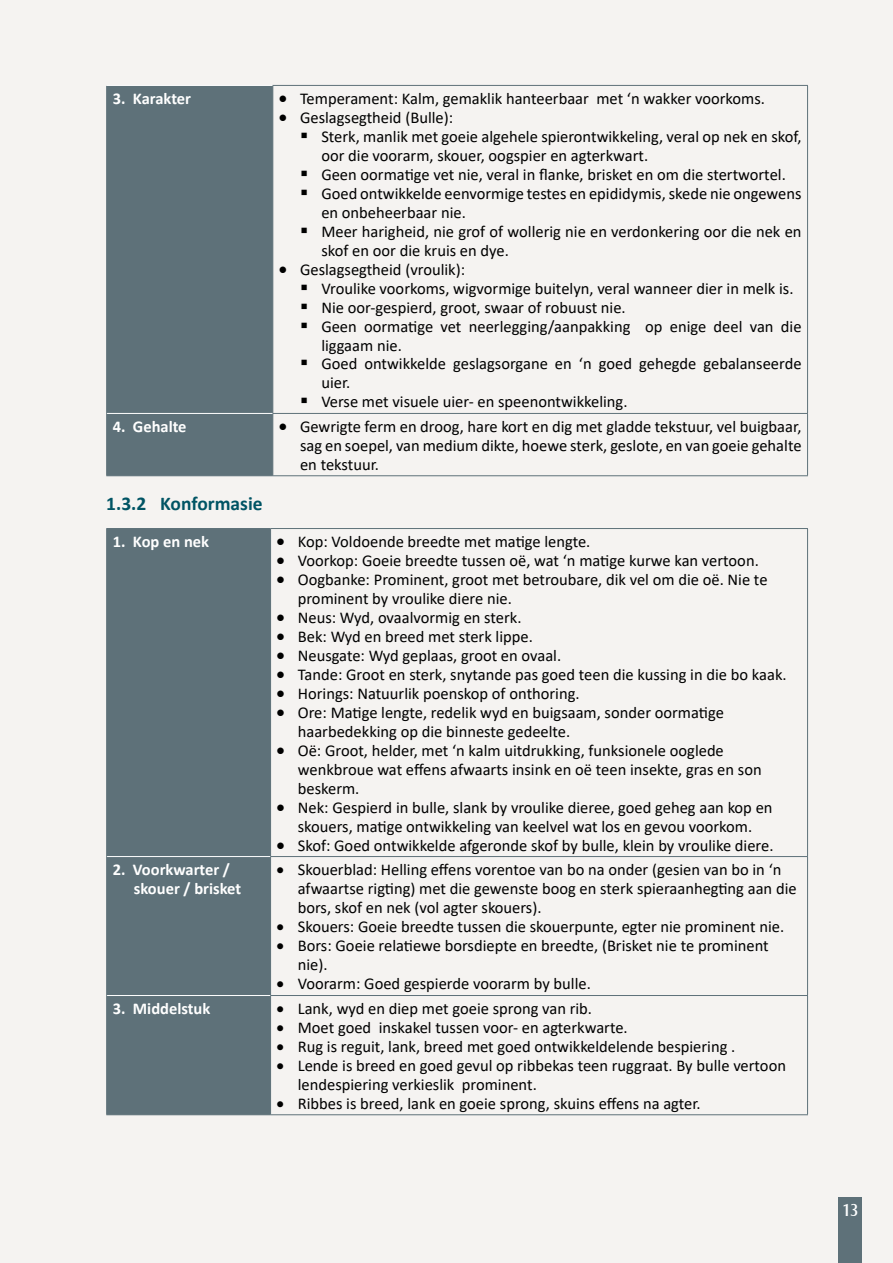
<style>
.page{position:relative;width:893px;height:1263px;background:#f5f3f1}
.page>*{position:absolute;margin:0;border:0;box-sizing:border-box;transform-origin:0 0}
.t1{font:700 19.5px "Calibri";color:#005464}
.t2{font:18px "Castle T";color:#fff}
.t3{font:16.5px/19px "Calibri";color:#000}
.t4{font:700 16.5px/18.9px "Calibri";color:#fff}
</style>
<div class="page">
<div style="left:839px;top:1198px;width:23px;height:65px;background:#5e7179"></div>
<div style="left:107px;top:86px;width:165px;height:389px;background:#5e7179"></div>
<hr style="left:106px;top:86px;width:1px;height:327px;background:#5e7179">
<hr style="left:272px;top:85px;width:536px;height:1px;background:#5e7179">
<hr style="left:272px;top:86px;width:1px;height:327px;background:#5e7179">
<hr style="left:807px;top:86px;width:1px;height:327px;background:#5e7179">
<hr style="left:106px;top:413px;width:1px;height:62px;background:#5e7179">
<hr style="left:272px;top:413px;width:536px;height:1px;background:#5e7179">
<hr style="left:272px;top:414px;width:1px;height:61px;background:#5e7179">
<hr style="left:807px;top:414px;width:1px;height:61px;background:#5e7179">
<hr style="left:106px;top:475px;width:167px;height:1px;background:#5e7179">
<hr style="left:273px;top:475px;width:535px;height:1px;background:#5e7179">
<hr style="left:106px;top:85px;width:166px;height:1px;background:#fff">
<hr style="left:107px;top:413px;width:165px;height:1px;background:#fff">
<div style="left:107px;top:529px;width:163px;height:585px;background:#5e7179"></div>
<hr style="left:106px;top:528px;width:165px;height:1px;background:#5e7179">
<hr style="left:106px;top:529px;width:1px;height:327px;background:#5e7179">
<hr style="left:271px;top:528px;width:537px;height:1px;background:#5e7179">
<hr style="left:270px;top:529px;width:1px;height:327px;background:#5e7179">
<hr style="left:807px;top:529px;width:1px;height:327px;background:#5e7179">
<hr style="left:106px;top:856px;width:1px;height:139px;background:#5e7179">
<hr style="left:270px;top:856px;width:538px;height:1px;background:#5e7179">
<hr style="left:270px;top:857px;width:1px;height:138px;background:#5e7179">
<hr style="left:807px;top:857px;width:1px;height:138px;background:#5e7179">
<hr style="left:106px;top:995px;width:1px;height:119px;background:#5e7179">
<hr style="left:270px;top:995px;width:538px;height:1px;background:#5e7179">
<hr style="left:270px;top:996px;width:1px;height:118px;background:#5e7179">
<hr style="left:807px;top:996px;width:1px;height:118px;background:#5e7179">
<hr style="left:106px;top:1114px;width:165px;height:1px;background:#5e7179">
<hr style="left:271px;top:1114px;width:537px;height:1px;background:#5e7179">
<hr style="left:107px;top:856px;width:163px;height:1px;background:#fff">
<hr style="left:107px;top:995px;width:163px;height:1px;background:#fff">
<p class="t4" style="left:113px;top:90px;width:80px">3. Karakter</p>
<p class="t3" style="left:279px;top:88px;width:488px">• Temperament: Kalm, gemaklik hanteerbaar met ‘n wakker voorkoms.</p>
<p class="t3" style="left:279px;top:107px;width:176px">• Geslagsegtheid (Bulle):</p>
<p class="t3" style="left:321px;top:126px;width:482px;text-indent:-21px">▪ Sterk, manlik met goeie algehele spierontwikkeling, veral op nek en skof, oor die voorarm, skouer, oogspier en agterkwart.</p>
<p class="t3" style="left:300px;top:164px;width:487px">▪ Geen oormatige vet nie, veral in flanke, brisket en om die stertwortel.</p>
<p class="t3" style="left:321px;top:183px;width:482px;text-indent:-21px">▪ Goed ontwikkelde eenvormige testes en epididymis, skede nie ongewens en onbeheerbaar nie.</p>
<p class="t3" style="left:321px;top:221px;width:482px;text-indent:-21px">▪ Meer harigheid, nie grof of wollerig nie en verdonkering oor die nek en skof en oor die kruis en dye.</p>
<p class="t3" style="left:279px;top:259px;width:188px">• Geslagsegtheid (vroulik):</p>
<p class="t3" style="left:300px;top:278px;width:495px">▪ Vroulike voorkoms, wigvormige buitelyn, veral wanneer dier in melk is.</p>
<p class="t3" style="left:300px;top:297px;width:327px">▪ Nie oor-gespierd, groot, swaar of robuust nie.</p>
<p class="t3" style="left:321px;top:316px;width:482px;text-indent:-21px">▪ Geen oormatige vet neerlegging/aanpakking op enige deel van die liggaam nie.</p>
<p class="t3" style="left:321px;top:354px;width:482px;text-indent:-21px">▪ Goed ontwikkelde geslagsorgane en ‘n goed gehegde gebalanseerde uier.</p>
<p class="t3" style="left:300px;top:392px;width:329px">▪ Verse met visuele uier- en speenontwikkeling.</p>
<p class="t4" style="left:113px;top:418px;width:75px">4. Gehalte</p>
<p class="t3" style="left:300px;top:416px;width:503px;text-align:justify;text-indent:-21px">• Gewrigte ferm en droog, hare kort en dig met gladde tekstuur, vel buigbaar, sag en soepel, van medium dikte, hoewe sterk, geslote, en van goeie gehalte en tekstuur.</p>
<p class="t1" style="left:106px;top:496px;width:158px">1.3.2 Konformasie</p>
<p class="t4" style="left:113px;top:533px;width:98px">1. Kop en nek</p>
<p class="t3" style="left:277px;top:531px;width:315px">• Kop: Voldoende breedte met matige lengte.</p>
<p class="t3" style="left:277px;top:550px;width:484px">• Voorkop: Goeie breedte tussen oë, wat ‘n matige kurwe kan vertoon.</p>
<p class="t3" style="left:298px;top:569px;width:471px;text-indent:-21px">• Oogbanke: Prominent, groot met betroubare, dik vel om die oë. Nie te prominent by vroulike diere nie.</p>
<p class="t3" style="left:277px;top:607px;width:246px">• Neus: Wyd, ovaalvormig en sterk.</p>
<p class="t3" style="left:277px;top:626px;width:258px">• Bek: Wyd en breed met sterk lippe.</p>
<p class="t3" style="left:277px;top:645px;width:286px">• Neusgate: Wyd geplaas, groot en ovaal.</p>
<p class="t3" style="left:277px;top:664px;width:512px">• Tande: Groot en sterk, snytande pas goed teen die kussing in die bo kaak.</p>
<p class="t3" style="left:277px;top:683px;width:305px">• Horings: Natuurlik poenskop of onthoring.</p>
<p class="t3" style="left:298px;top:702px;width:428px;text-indent:-21px">• Ore: Matige lengte, redelik wyd en buigsaam, sonder oormatige haarbedekking op die binneste gedeelte.</p>
<p class="t3" style="left:298px;top:740px;width:465px;text-indent:-21px">• Oë: Groot, helder, met ‘n kalm uitdrukking, funksionele ooglede wenkbroue wat effens afwaarts insink en oë teen insekte, gras en son beskerm.</p>
<p class="t3" style="left:277px;top:797px;width:497px;text-align:center">• Nek: Gespierd in bulle, slank by vroulike dieree, goed geheg aan kop en skouers, matige ontwikkeling van keelvel wat los en gevou voorkom.</p>
<p class="t3" style="left:277px;top:835px;width:498px">• Skof: Goed ontwikkelde afgeronde skof by bulle, klein by vroulike diere.</p>
<p class="t4" style="left:134px;top:861px;width:109px;text-indent:-21px">2. Voorkwarter / skouer / brisket</p>
<p class="t3" style="left:298px;top:859px;width:500px;text-indent:-21px">• Skouerblad: Helling effens vorentoe van bo na onder (gesien van bo in ‘n afwaartse rigting) met die gewenste boog en sterk spieraanhegting aan die bors, skof en nek (vol agter skouers).</p>
<p class="t3" style="left:277px;top:916px;width:509px">• Skouers: Goeie breedte tussen die skouerpunte, egter nie prominent nie.</p>
<p class="t3" style="left:298px;top:935px;width:472px;text-indent:-21px">• Bors: Goeie relatiewe borsdiepte en breedte, (Brisket nie te prominent nie).</p>
<p class="t3" style="left:277px;top:973px;width:316px">• Voorarm: Goed gespierde voorarm by bulle.</p>
<p class="t4" style="left:113px;top:1000px;width:99px">3. Middelstuk</p>
<p class="t3" style="left:277px;top:998px;width:317px">• Lank, wyd en diep met goeie sprong van rib.</p>
<p class="t3" style="left:277px;top:1017px;width:353px">• Moet goed inskakel tussen voor- en agterkwarte.</p>
<p class="t3" style="left:277px;top:1036px;width:460px">• Rug is reguit, lank, breed met goed ontwikkeldelende bespiering .</p>
<p class="t3" style="left:298px;top:1055px;width:490px;text-indent:-21px">• Lende is breed en goed gevul op ribbekas teen ruggraat. By bulle vertoon lendespiering verkieslik prominent.</p>
<p class="t3" style="left:277px;top:1093px;width:426px">• Ribbes is breed, lank en goeie sprong, skuins effens na agter.</p>
<p class="t2" style="left:842px;top:1203px;width:18px">13</p>
</div>
